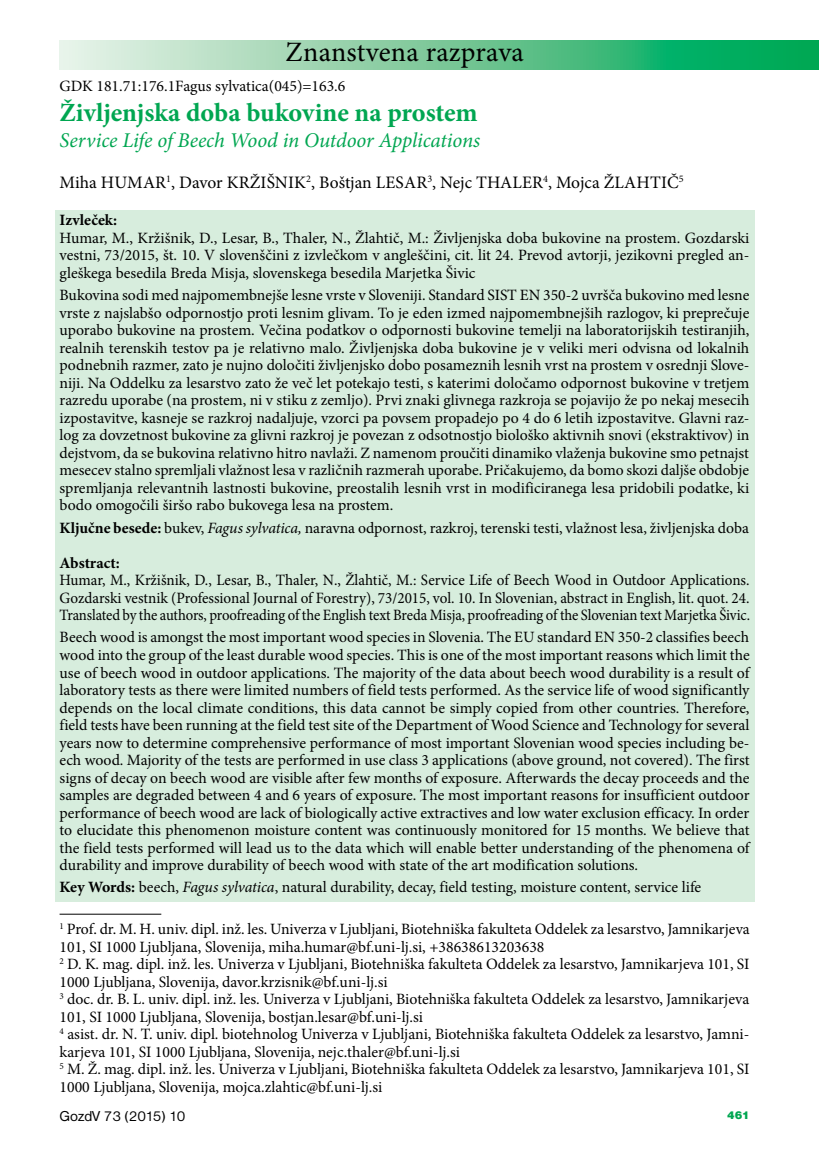
<style>
.page{position:relative;width:819px;height:1166px;background:#fff}
.page>*{position:absolute;margin:0;border:0;box-sizing:border-box;transform-origin:0 0}
.t1{font:28px "Minion Pro";letter-spacing:.01em;color:#000}
.t2{font:700 26.25px "Minion Pro";color:#00a651}
.t3{font:italic 21px "Minion Pro";letter-spacing:-.005em;color:#00a651}
.t4{font:17.5px "Minion Pro";letter-spacing:.005em;color:#000}
.t5{font:15.75px/17.5px "Minion Pro";color:#000;text-align:justify}
.t6{font:15.75px/17.5px "Minion Pro";color:#000;text-align:justify;scale:.96 1}
.t7{font:700 15.75px "Minion Pro";letter-spacing:-.005em;color:#000}
.t8{font:14.88px "Nimbus San DEE";color:#000}
.t9{font:11.38px "Nimbus San DEE Blac";color:#00a651}
.s1{font-weight:700}
.s2{font-style:italic}
</style>
<div class="page">
<svg style="left:60px;top:40px;width:759px;height:29px;background:#70c999"></svg>
<div style="left:55px;top:210px;width:699px;height:692px;background:#d7eddd"></div>
<hr style="left:60px;top:914px;width:101px;height:1px;background:#000">
<h1 class="t1" style="left:285px;top:34px;width:240px">Znanstvena razprava</h1>
<p class="t5" style="left:60px;top:77px;width:287px">GDK 181.71:176.1Fagus sylvatica(045)=163.6</p>
<h2 class="t2" style="left:60px;top:94px;width:419px">Življenjska doba bukovine na prostem</h2>
<h3 class="t3" style="left:60px;top:125px;width:422px">Service Life of Beech Wood in Outdoor Applications</h3>
<p class="t4" style="left:60px;top:170px;width:190px">Miha Humar <sup>1</sup>, Davor Kržišnik</p>
<p class="t4" style="left:306px;top:170px;width:379px"><sup>2</sup>, Boštjan Lesar<sup>3</sup>, Nejc Thaler<sup>4</sup>, Mojca Žlahtič<sup>5</sup></p>
<p class="t7" style="left:60px;top:209px;width:59px">Izvleček:</p>
<p class="t5" style="left:60px;top:229px;width:691px">Humar, M., Kržišnik, D., Lesar, B., Thaler, N., Žlahtič, M.: Življenjska doba bukovine na prostem. Gozdarski vestni, 73/2015, št. 10. V slovenščini z izvlečkom v angleščini, cit. lit 24. Prevod avtorji, jezikovni pregled an&shy;gleškega besedila Breda Misja, slovenskega besedila Marjetka Šivic</p>
<p class="t5" style="left:60px;top:286px;width:691px">Bukovina sodi med najpomembnejše lesne vrste v Sloveniji. Standard SIST EN 350-2 uvršča bukovino med lesne vrste z najslabšo odpornostjo proti lesnim glivam. To je eden izmed najpomembnejših razlogov, ki preprečuje uporabo bukovine na prostem. Večina podatkov o odpornosti bukovine temelji na laboratorijskih testiranjih, realnih terenskih testov pa je relativno malo. Življenjska doba bukovine je v veliki meri odvisna od lokalnih podnebnih razmer, zato je nujno določiti življenjsko dobo posameznih lesnih vrst na prostem v osrednji Slove&shy;niji. Na Oddelku za lesarstvo zato že več let potekajo testi, s katerimi določamo odpornost bukovine v tretjem razredu uporabe (na prostem, ni v stiku z zemljo). Prvi znaki glivnega razkroja se pojavijo že po nekaj mesecih izpostavitve, kasneje se razkroj nadaljuje, vzorci pa povsem propadejo po 4 do 6 letih izpostavitve. Glavni raz&shy;log za dovzetnost bukovine za glivni razkroj je povezan z odsotnostjo biološko aktivnih snovi (ekstraktivov) in dejstvom, da se bukovina relativno hitro navlaži. Z namenom proučiti dinamiko vlaženja bukovine smo petnajst mesecev stalno spremljali vlažnost lesa v različnih razmerah uporabe. Pričakujemo, da bomo skozi daljše obdobje spremljanja relevantnih lastnosti bukovine, preostalih lesnih vrst in modificiranega lesa pridobili podatke, ki bodo omogočili širšo rabo bukovega lesa na prostem.</p>
<p class="t5" style="left:60px;top:519px;width:691px"><span class="s1">Ključne besede:</span> bukev, <span class="s2">Fagus sylvatica,</span> naravna odpornost, razkroj, terenski testi, vlažnost lesa, življenjska doba</p>
<p class="t7" style="left:60px;top:551px;width:62px">Abstract:</p>
<p class="t6" style="left:60px;top:571px;width:720px">Humar, M., Kržišnik, D., Lesar, B., Thaler, N., Žlahtič, M.: Service Life of Beech Wood in Outdoor Applications.<br>Gozdarski vestnik (Professional Journal of Forestry), 73/2015, vol. 10. In Slovenian, abstract in English, lit. quot. 24.<br>Translated by the authors, proofreading of the English text Breda Misja, proofreading of the Slovenian text Marjetka Šivic.</p>
<p class="t5" style="left:60px;top:629px;width:691px">Beech wood is amongst the most important wood species in Slovenia. The EU standard EN 350-2 classifies beech wood into the group of the least durable wood species. This is one of the most important reasons which limit the use of beech wood in outdoor applications. The majority of the data about beech wood durability is a result of laboratory tests as there were limited numbers of field tests performed. As the service life of wood significantly depends on the local climate conditions, this data cannot be simply copied from other countries. Therefore, field tests have been running at the field test site of the Department of Wood Science and Technology for several years now to determine comprehensive performance of most important Slovenian wood species including be&shy;ech wood. Majority of the tests are performed in use class 3 applications (above ground, not covered). The first signs of decay on beech wood are visible after few months of exposure. Afterwards the decay proceeds and the samples are degraded between 4 and 6 years of exposure. The most important reasons for insufficient outdoor performance of beech wood are lack of biologically active extractives and low water exclusion efficacy. In order to elucidate this phenomenon moisture content was continuously monitored for 15 months. We believe that the field tests performed will lead us to the data which will enable better understanding of the phenomena of durability and improve durability of beech wood with state of the art modification solutions.</p>
<p class="t5" style="left:60px;top:879px;width:643px"><span class="s1">Key Words:</span> beech, <span class="s2">Fagus sylvatica</span>, natural durability, decay, field testing, moisture content, service life</p>
<p class="t5" style="left:60px;top:920px;width:691px;text-align:left"><sup>1</sup> Prof. dr. M. H. univ. dipl. inž. les. Univerza v Ljubljani, Biotehniška fakulteta Oddelek za lesarstvo, Jamnikarjeva 101, SI 1000 Ljubljana, Slovenija, miha.humar@bf.uni-lj.si, +38638613203638<br><sup>2</sup> D. K. mag. dipl. inž. les. Univerza v Ljubljani, Biotehniška fakulteta Oddelek za lesarstvo, Jamnikarjeva 101, SI 1000 Ljubljana, Slovenija, davor.krzisnik@bf.uni-lj.si<br><sup>3</sup> doc. dr. B. L. univ. dipl. inž. les. Univerza v Ljubljani, Biotehniška fakulteta Oddelek za lesarstvo, Jamnikarjeva 101, SI 1000 Ljubljana, Slovenija, bostjan.lesar@bf.uni-lj.si<br><sup>4</sup> asist. dr. N. T. univ. dipl. biotehnolog Univerza v Ljubljani, Biotehniška fakulteta Oddelek za lesarstvo, Jamni&shy;karjeva 101, SI 1000 Ljubljana, Slovenija, nejc.thaler@bf.uni-lj.si<br><sup>5</sup> M. Ž. mag. dipl. inž. les. Univerza v Ljubljani, Biotehniška fakulteta Oddelek za lesarstvo, Jamnikarjeva 101, SI 1000 Ljubljana, Slovenija, mojca.zlahtic@bf.uni-lj.si</p>
<p class="t8" style="left:60px;top:1108px;width:127px">GozdV 73 (2015) 10</p>
<p class="t9" style="left:727px;top:1108px;width:24px">461</p>
</div>
